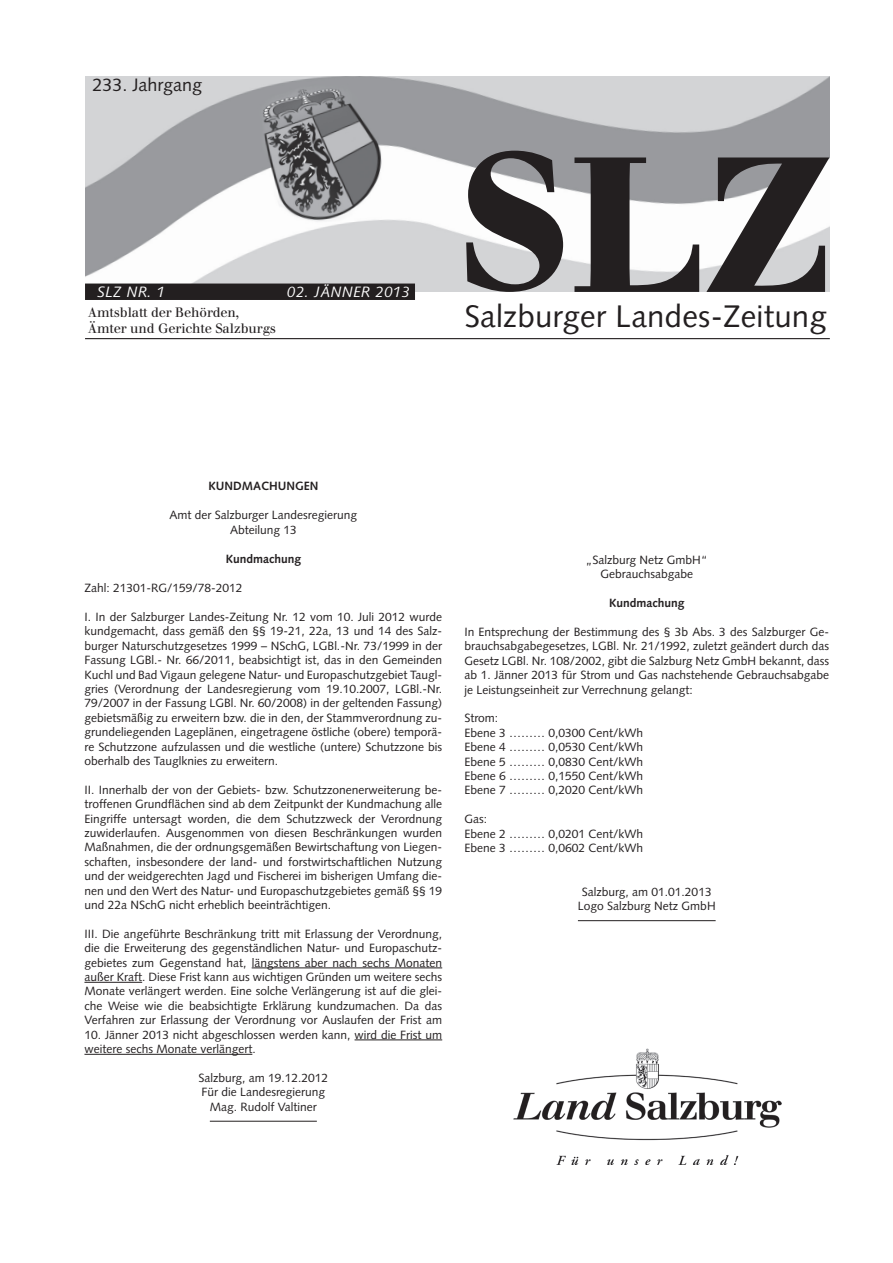
<style>
.page{position:relative;width:893px;height:1263px;background:#fff}
.page>*{position:absolute;margin:0;border:0;box-sizing:border-box;transform-origin:0 0}
.t1{font:700 190.35px "Walbaum";color:#231f20}
.t2{font:700 189.6px "Walbaum";color:#231f20}
.t3{font:31.2px "Syntax";letter-spacing:.01em;color:#231f20}
.t4{font:18px "Syntax";color:#231f20}
.t5{font:italic 15px "Syntax";letter-spacing:.03em;color:#fff}
.t6{font:13.5px/16.2px "Walbaum";letter-spacing:-.005em;color:#231f20}
.t7{font:12px/14.4px "Syntax";color:#231f20;text-align:center}
.t8{font:700 12px "Syntax";color:#231f20}
</style>
<div class="page">
<img style="left:85px;top:77px;width:745px;height:215px">
<img style="left:513px;top:1049px;width:269px;height:116px">
<div style="left:85px;top:284px;width:330px;height:16px;background:#231f20"></div>
<hr style="left:85px;top:338px;width:745px;height:1px;background:#231f20">
<hr style="left:252px;top:967px;width:190px;height:1px;background:#231f20">
<hr style="left:84px;top:982px;width:58px;height:1px;background:#231f20">
<hr style="left:355px;top:1039px;width:87px;height:1px;background:#231f20">
<hr style="left:84px;top:1054px;width:168px;height:1px;background:#231f20">
<hr style="left:210px;top:1121px;width:107px;height:1px;background:#231f20">
<hr style="left:578px;top:920px;width:138px;height:1px;background:#231f20">
<h3 class="t4" style="left:92px;top:74px;width:111px">233. Jahrgang</h3>
<p class="t5" style="left:97px;top:283px;width:69px">SLZ NR. 1</p>
<p class="t5" style="left:287px;top:283px;width:125px">02. JÄNNER 2013</p>
<p class="t6" style="left:88px;top:304px;width:190px">Amtsblatt der Behörden,<br>Ämter und Gerichte Salzburgs</p>
<h2 class="t2" style="left:456px;top:112px;width:114px">S</h2>
<h3 class="t3" style="left:464px;top:298px;width:364px">Salzburger Landes-Zeitung</h3>
<h1 class="t1" style="left:570px;top:115px;width:264px">LZ</h1>
<p class="t8" style="left:208px;top:479px;width:111px">KUNDMACHUNGEN</p>
<p class="t7" style="left:170px;top:507px;width:189px;line-height:15px">Amt der Salzburger Landesregierung<br>Abteilung 13</p>
<p class="t8" style="left:226px;top:552px;width:77px">Kundmachung</p>
<p class="t7" style="left:84px;top:581px;width:160px">Zahl: 21301-RG/159/78-2012</p>
<p class="t7" style="left:84px;top:610px;width:359px;text-align:justify">I. In der Salzburger Landes-Zeitung Nr. 12 vom 10. Juli 2012 wurde kundgemacht, dass gemäß den §§ 19-21, 22a, 13 und 14 des Salz&shy;burger Naturschutzgesetzes 1999 – NSchG, LGBl.-Nr. 73/1999 in der Fassung LGBl.- Nr. 66/2011, beabsichtigt ist, das in den Gemeinden Kuchl und Bad Vigaun gelegene Natur- und Europaschutzgebiet Taugl&shy;gries (Verordnung der Landesregierung vom 19.10.2007, LGBl.-Nr.<br>79/2007 in der Fassung LGBl. Nr. 60/2008) in der geltenden Fassung) gebietsmäßig zu erweitern bzw. die in den, der Stammverordnung zu&shy;grundeliegenden Lageplänen, eingetragene östliche (obere) temporä&shy;re Schutzzone aufzulassen und die westliche (untere) Schutzzone bis oberhalb des Tauglknies zu erweitern.</p>
<p class="t7" style="left:84px;top:782px;width:359px;text-align:justify">II. Innerhalb der von der Gebiets- bzw. Schutzzonenerweiterung be&shy;troffenen Grundflächen sind ab dem Zeitpunkt der Kundmachung alle Eingriffe untersagt worden, die dem Schutzzweck der Verordnung zuwiderlaufen. Ausgenommen von diesen Beschränkungen wurden Maßnahmen, die der ordnungsgemäßen Bewirtschaftung von Liegen&shy;schaften, insbesondere der land- und forstwirtschaftlichen Nutzung und der weidgerechten Jagd und Fischerei im bisherigen Umfang die&shy;nen und den Wert des Natur- und Europaschutzgebietes gemäß §§ 19 und 22a NSchG nicht erheblich beeinträchtigen.</p>
<p class="t7" style="left:84px;top:926px;width:359px;text-align:justify">III. Die angeführte Beschränkung tritt mit Erlassung der Verordnung, die die Erweiterung des gegenständlichen Natur- und Europaschutz&shy;gebietes zum Gegenstand hat, längstens aber nach sechs Monaten außer Kraft. Diese Frist kann aus wichtigen Gründen um weitere sechs Monate verlängert werden. Eine solche Verlängerung ist auf die glei&shy;che Weise wie die beabsichtigte Erklärung kundzumachen. Da das Verfahren zur Erlassung der Verordnung vor Auslaufen der Frist am</p>
<p class="t7" style="left:84px;top:1027px;width:359px;text-align:left">10. Jänner 2013 nicht abgeschlossen werden kann, wird die Frist um weitere sechs Monate verlängert.</p>
<p class="t7" style="left:198px;top:1070px;width:131px">Salzburg, am 19.12.2012<br>Für die Landesregierung<br>Mag. Rudolf Valtiner</p>
<p class="t7" style="left:586px;top:553px;width:123px">„Salzburg Netz GmbH“<br>Gebrauchsabgabe</p>
<p class="t8" style="left:609px;top:596px;width:77px">Kundmachung</p>
<p class="t7" style="left:464px;top:625px;width:366px;text-align:justify">In Entsprechung der Bestimmung des § 3b Abs. 3 des Salzburger Ge&shy;brauchsabgabegesetzes, LGBl. Nr. 21/1992, zuletzt geändert durch das Gesetz LGBl. Nr. 108/2002, gibt die Salzburg Netz GmbH bekannt, dass ab 1. Jänner 2013 für Strom und Gas nachstehende Gebrauchsabgabe je Leistungseinheit zur Verrechnung gelangt:</p>
<p class="t7" style="left:464px;top:711px;width:180px;text-align:left">Strom:<br>Ebene 3 ……… 0,0300 Cent/kWh<br>Ebene 4 ……… 0,0530 Cent/kWh<br>Ebene 5 ……… 0,0830 Cent/kWh<br>Ebene 6 ……… 0,1550 Cent/kWh<br>Ebene 7 ……… 0,2020 Cent/kWh</p>
<p class="t7" style="left:464px;top:812px;width:180px;text-align:left">Gas:<br>Ebene 2 ……… 0,0201 Cent/kWh<br>Ebene 3 ……… 0,0602 Cent/kWh</p>
<p class="t7" style="left:578px;top:884px;width:139px">Salzburg, am 01.01.2013<br>Logo Salzburg Netz GmbH</p>
</div>
